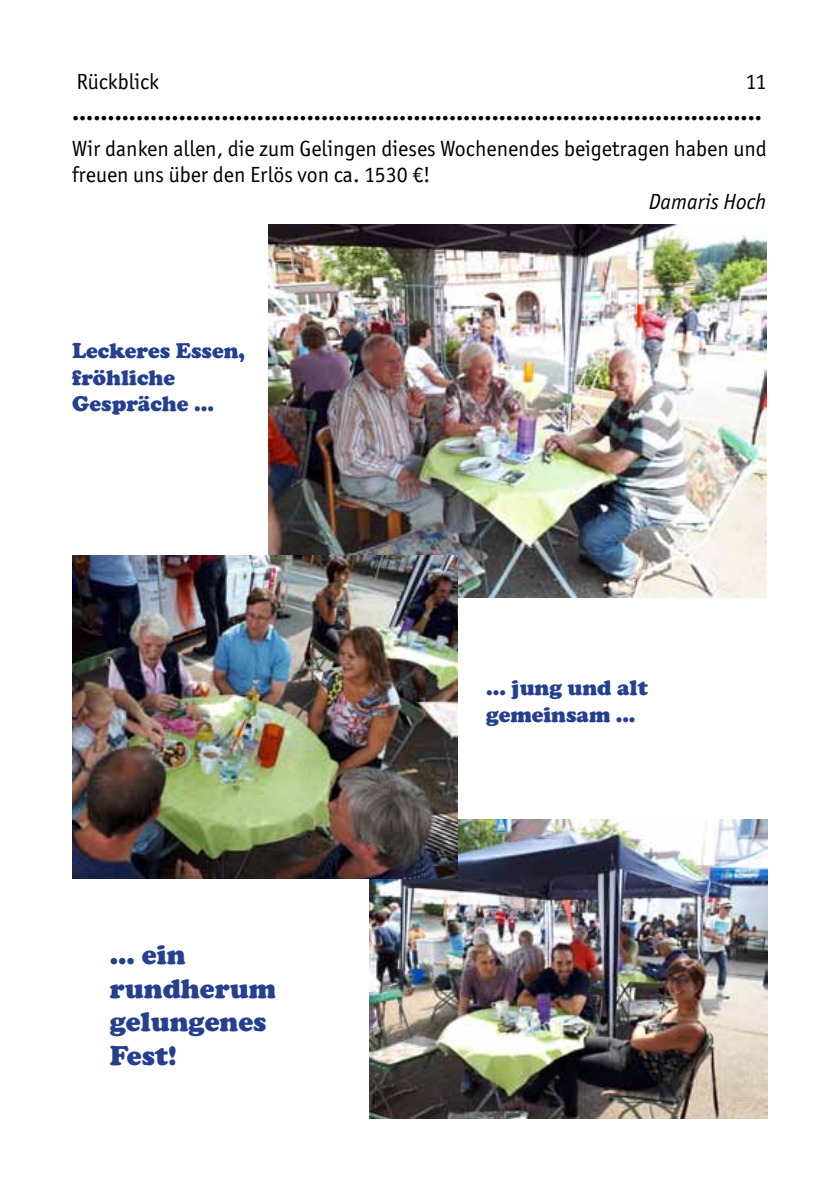
<style>
.page{position:relative;width:840px;height:1191px;background:#fff}
.page>*{position:absolute;margin:0;border:0;box-sizing:border-box;transform-origin:0 0}
.t1{font:900 28px/33.6px "Cooper";color:#25408f}
.t2{font:700 24px "Officina Sans ITC Std";color:#000}
.t3{font:22px/26.4px "Officina Sans ITC Std";color:#000}
.t4{font:900 22px/26.4px "Cooper";color:#25408f}
.t5{font:italic 22px "Officina Sans ITC Std";color:#000}
</style>
<div class="page">
<img style="left:268px;top:224px;width:498px;height:373px">
<img style="left:369px;top:820px;width:398px;height:298px">
<img style="left:72px;top:556px;width:385px;height:323px">
<p class="t3" style="left:77px;top:69px;width:84px">Rückblick</p>
<p class="t3" style="left:745px;top:69px;width:22px">11</p>
<p class="t2" style="left:72px;top:97px;width:691px">.................................................................................................</p>
<p class="t3" style="left:72px;top:135px;width:696px">Wir danken allen, die zum Gelingen dieses Wochenendes beigetragen haben und freuen uns über den Erlös von ca. 1530 €!</p>
<p class="t5" style="left:648px;top:189px;width:119px">Damaris Hoch</p>
<p class="t4" style="left:72px;top:337px;width:174px">Leckeres Essen, fröhliche<br>Gespräche ...</p>
<p class="t1" style="left:110px;top:938px;width:168px">... ein rundherum gelungenes<br>Fest!</p>
<p class="t4" style="left:486px;top:674px;width:163px">... jung und alt gemeinsam ...</p>
</div>
